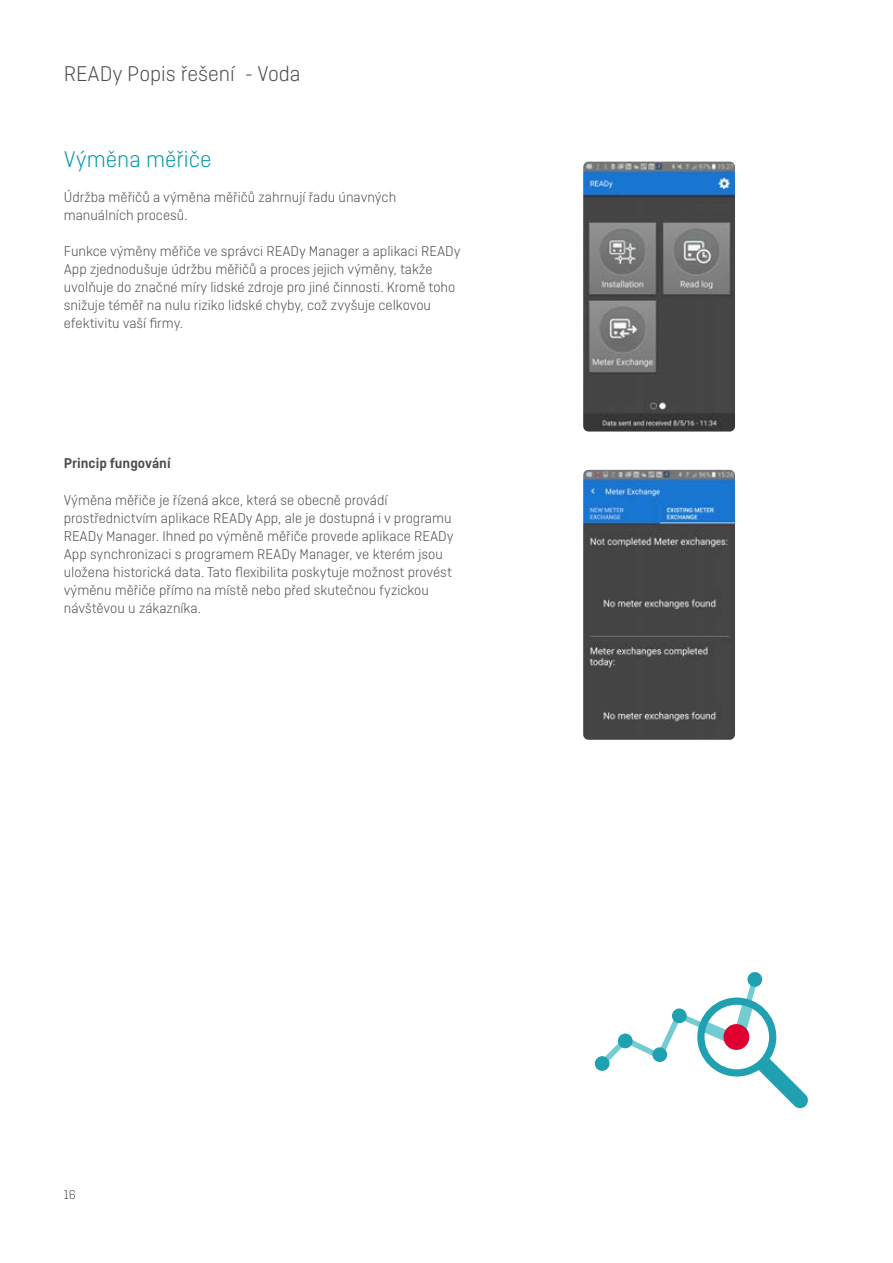
<style>
.page{position:relative;width:893px;height:1263px;background:#fff}
.page>*{position:absolute;margin:0;border:0;box-sizing:border-box;transform-origin:0 0}
.t1{font:300 24px "Ciutadella";color:#0099a9}
.t2{font:300 22.5px "Ciutadella";color:#4b4c4d}
.t3{font:300 15px/18px "Ciutadella";color:#4b4c4d}
.t4{font:600 15px "Ciutadella";color:#4b4c4d}
.t5{font:300 13.5px "Ciutadella";color:#4b4c4d}
</style>
<div class="page">
<img style="left:583px;top:162px;width:152px;height:269px">
<img style="left:583px;top:470px;width:152px;height:270px">
<div style="left:595px;top:1056px;width:15px;height:15px;background:#20a1b2;border-radius:50%"></div>
<div style="left:747px;top:972px;width:15px;height:15px;background:#20a1b2;border-radius:50%"></div>
<svg style="left:600px;top:979px;width:208px;height:129px"></svg>
<h2 class="t2" style="left:64px;top:61px;width:238px">READy Popis řešení - Voda</h2>
<h1 class="t1" style="left:64px;top:146px;width:149px">Výměna měřiče</h1>
<p class="t3" style="left:64px;top:188px;width:334px">Údržba měřičů a výměna měřičů zahrnují řadu únavných manuálních procesů.</p>
<p class="t3" style="left:64px;top:242px;width:398px">Funkce výměny měřiče ve správci READy Manager a aplikaci READy App zjednodušuje údržbu měřičů a proces jejich výměny, takže uvolňuje do značné míry lidské zdroje pro jiné činnosti. Kromě toho snižuje téměř na nulu riziko lidské chyby, což zvyšuje celkovou efektivitu vaší firmy.</p>
<p class="t4" style="left:64px;top:455px;width:108px">Princip fungování</p>
<p class="t3" style="left:64px;top:491px;width:391px">Výměna měřiče je řízená akce, která se obecně provádí prostřednictvím aplikace READy App, ale je dostupná i v programu READy Manager. Ihned po výměně měřiče provede aplikace READy App synchronizaci s programem READy Manager, ve kterém jsou uložena historická data. Tato flexibilita poskytuje možnost provést výměnu měřiče přímo na místě nebo před skutečnou fyzickou návštěvou u zákazníka.</p>
<p class="t5" style="left:64px;top:1187px;width:14px">16</p>
</div>
